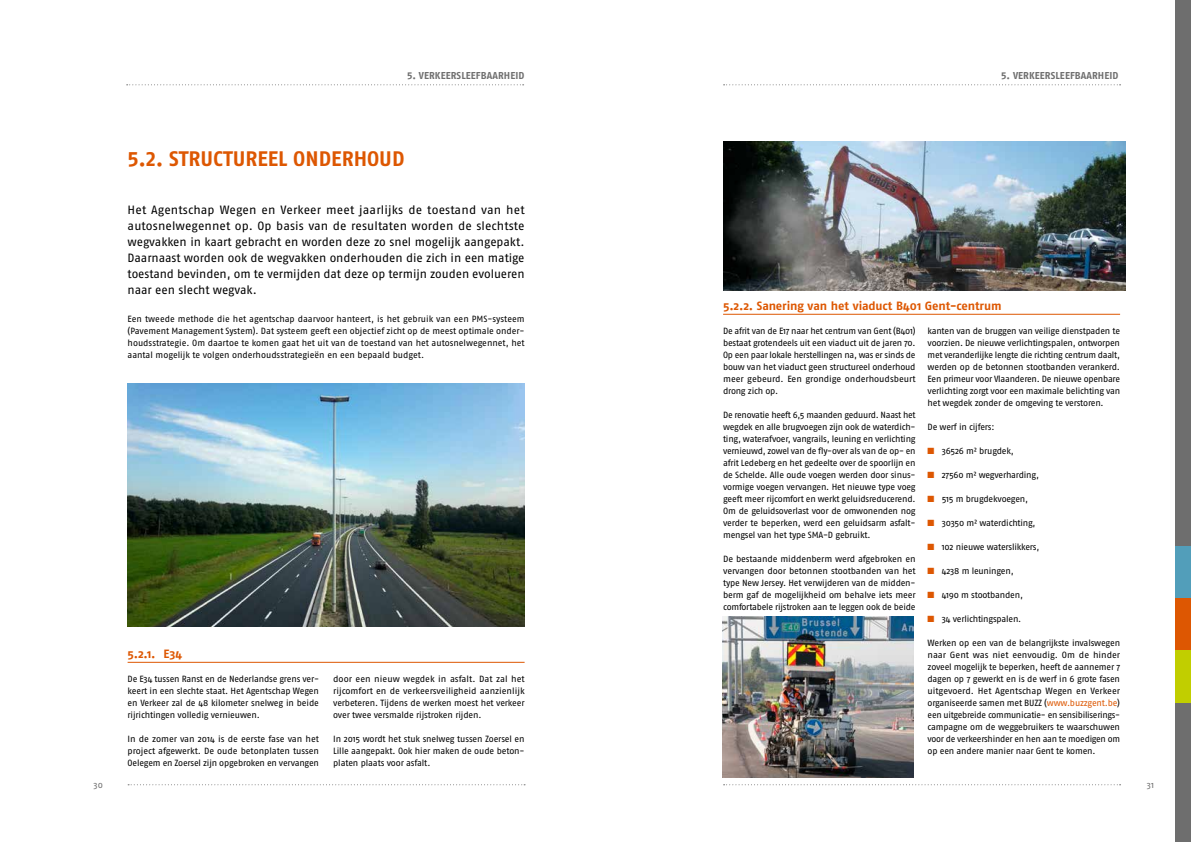
<style>
.page{position:relative;width:1191px;height:842px;background:#fff}
.page>*{position:absolute;margin:0;border:0;box-sizing:border-box;transform-origin:0 0}
.t1{font:700 21px "Fago OT";color:#dd5702}
.t2{font:12px/16px "Fago OT";letter-spacing:-.005em;color:#000;text-align:justify}
.t3{font:700 12px "Fago OT";letter-spacing:-.01em;color:#dd5702}
.t4{font:700 10px "Fago OT";letter-spacing:.01em;color:#6e6e6e}
.t5{font:9px/12px "Fago OT";letter-spacing:-.02em;color:#000;text-align:justify}
.t6{font:9px "Fago OT";color:#6e6e6e}
.s1{color:#dd5702}
</style>
<div class="page">
<svg style="left:128px;top:784px;width:397px;height:1px"></svg>
<svg style="left:723px;top:784px;width:397px;height:1px"></svg>
<svg style="left:723px;top:84px;width:397px;height:1px"></svg>
<svg style="left:127px;top:84px;width:396px;height:1px"></svg>
<div style="left:1174px;top:0;width:17px;height:842px;background:#6e6e6e"></div>
<div style="left:1174px;top:546px;width:17px;height:53px;background:#529eba"></div>
<div style="left:1174px;top:599px;width:17px;height:52px;background:#dd5702"></div>
<div style="left:1174px;top:651px;width:17px;height:52px;background:#c1ce00"></div>
<hr style="left:128px;top:662px;width:396px;height:1px;background:#dd5702">
<img style="left:128px;top:383px;width:396px;height:243px">
<img style="left:723px;top:142px;width:402px;height:149px">
<hr style="left:723px;top:314px;width:397px;height:1px;background:#dd5702">
<img style="left:722px;top:617px;width:191px;height:161px">
<p class="t4" style="left:407px;top:70px;width:119px">5. VERKEERSLEEFBAARHEI D</p>
<p class="t4" style="left:1001px;top:70px;width:119px">5. VERKEERSLEEFBAARHEI D</p>
<h1 class="t1" style="left:128px;top:146px;width:278px">5.2. STRUCTUREEL ONDERHOUD</h1>
<p class="t2" style="left:128px;top:202px;width:398px">Het Agentschap Wegen en Verkeer meet jaarlijks de toestand van het autosnelwegennet op. Op basis van de resultaten worden de slechtste wegvakken in kaart gebracht en worden deze zo snel mogelijk aangepakt.<br>Daarnaast worden ook de wegvakken onderhouden die zich in een matige toestand bevinden, om te vermijden dat deze op termijn zouden evolueren naar een slecht wegvak.</p>
<p class="t5" style="left:128px;top:313px;width:398px">Een tweede methode die het agentschap daarvoor hanteert, is het gebruik van een PMS-systeem (Pavement Management System). Dat systeem geeft een objectief zicht op de meest optimale onder&shy;houdsstrategie. Om daartoe te komen gaat het uit van de toestand van het autosnelwegennet, het aantal mogelijk te volgen onderhoudsstrategieën en een bepaald budget.</p>
<h2 class="t3" style="left:128px;top:646px;width:56px">5.2.1. E34</h2>
<p class="t5" style="left:128px;top:673px;width:193px">De E34 tussen Ranst en de Nederlandse grens ver&shy;keert in een slechte staat. Het Agentschap Wegen en Verkeer zal de 48 kilometer snelweg in beide rijrichtingen volledig vernieuwen.</p>
<p class="t5" style="left:128px;top:733px;width:193px">In de zomer van 2014 is de eerste fase van het project afgewerkt. De oude betonplaten tussen Oelegem en Zoersel zijn opgebroken en vervangen</p>
<p class="t5" style="left:333px;top:673px;width:193px">door een nieuw wegdek in asfalt. Dat zal het rijcomfort en de verkeersveiligheid aanzienlijk verbeteren. Tijdens de werken moest het verkeer over twee versmalde rijstroken rijden.</p>
<p class="t5" style="left:333px;top:733px;width:193px">In 2015 wordt het stuk snelweg tussen Zoersel en Lille aangepakt. Ook hier maken de oude beton&shy;platen plaats voor asfalt.</p>
<h2 class="t3" style="left:723px;top:298px;width:280px">5.2.2. SANERING VAN HET VIADUCT B401 GENT-CENTRUM</h2>
<p class="t5" style="left:723px;top:325px;width:194px">De afrit van de E17 naar het centrum van Gent (B401) bestaat grotendeels uit een viaduct uit de jaren 70.<br>Op een paar lokale herstellingen na, was er sinds de bouw van het viaduct geen structureel onderhoud meer gebeurd. Een grondige onderhoudsbeurt drong zich op.</p>
<p class="t5" style="left:723px;top:409px;width:194px">De renovatie heeft 6,5 maanden geduurd. Naast het wegdek en alle brugvoegen zijn ook de waterdich&shy;ting, waterafvoer, vangrails, leuning en verlichting vernieuwd, zowel van de fly-over als van de op- en afrit Ledeberg en het gedeelte over de spoorlijn en de Schelde. Alle oude voegen werden door sinus&shy;vormige voegen vervangen. Het nieuwe type voeg geeft meer rijcomfort en werkt geluidsreducerend.<br>Om de geluidsoverlast voor de omwonenden nog verder te beperken, werd een geluidsarm asfalt&shy;mengsel van het type SMA-D gebruikt.</p>
<p class="t5" style="left:723px;top:553px;width:194px">De bestaande middenberm werd afgebroken en vervangen door betonnen stootbanden van het type New Jersey. Het verwijderen van de midden&shy;berm gaf de mogelijkheid om behalve iets meer comfortabele rijstroken aan te leggen ook de beide</p>
<p class="t5" style="left:927px;top:325px;width:194px">kanten van de bruggen van veilige dienstpaden te voorzien. De nieuwe verlichtingspalen, ontworpen met veranderlijke lengte die richting centrum daalt, werden op de betonnen stootbanden verankerd.<br>Een primeur voor Vlaanderen. De nieuwe openbare verlichting zorgt voor een maximale belichting van het wegdek zonder de omgeving te verstoren.</p>
<p class="t5" style="left:927px;top:421px;width:68px">De werf in cijfers:</p>
<p class="t5" style="left:927px;top:445px;width:88px"><span class="s1">■</span> 36526 m² brugdek,</p>
<p class="t5" style="left:927px;top:469px;width:113px"><span class="s1">■</span> 27560 m² wegverharding,</p>
<p class="t5" style="left:927px;top:493px;width:102px"><span class="s1">■</span> 515 m brugdekvoegen,</p>
<p class="t5" style="left:927px;top:517px;width:109px"><span class="s1">■</span> 30350 m² waterdichting,</p>
<p class="t5" style="left:927px;top:541px;width:113px"><span class="s1">■</span> 102 nieuwe waterslikkers,</p>
<p class="t5" style="left:927px;top:565px;width:88px"><span class="s1">■</span> 4238 m leuningen,</p>
<p class="t5" style="left:927px;top:589px;width:97px"><span class="s1">■</span> 4190 m stootbanden,</p>
<p class="t5" style="left:927px;top:613px;width:95px"><span class="s1">■</span> 34 verlichtingspalen.</p>
<p class="t5" style="left:927px;top:637px;width:194px">Werken op een van de belangrijkste invalswegen naar Gent was niet eenvoudig. Om de hinder zoveel mogelijk te beperken, heeft de aannemer 7 dagen op 7 gewerkt en is de werf in 6 grote fasen uitgevoerd. Het Agentschap Wegen en Verkeer organiseerde samen met BUZZ (<span class="s1">www.buzzgent.be</span>) een uitgebreide communicatie- en sensibiliserings&shy;campagne om de weggebruikers te waarschuwen voor de verkeershinder en hen aan te moedigen om op een andere manier naar Gent te komen.</p>
<p class="t6" style="left:94px;top:779px;width:11px">30</p>
<p class="t6" style="left:1147px;top:779px;width:9px">31</p>
</div>
